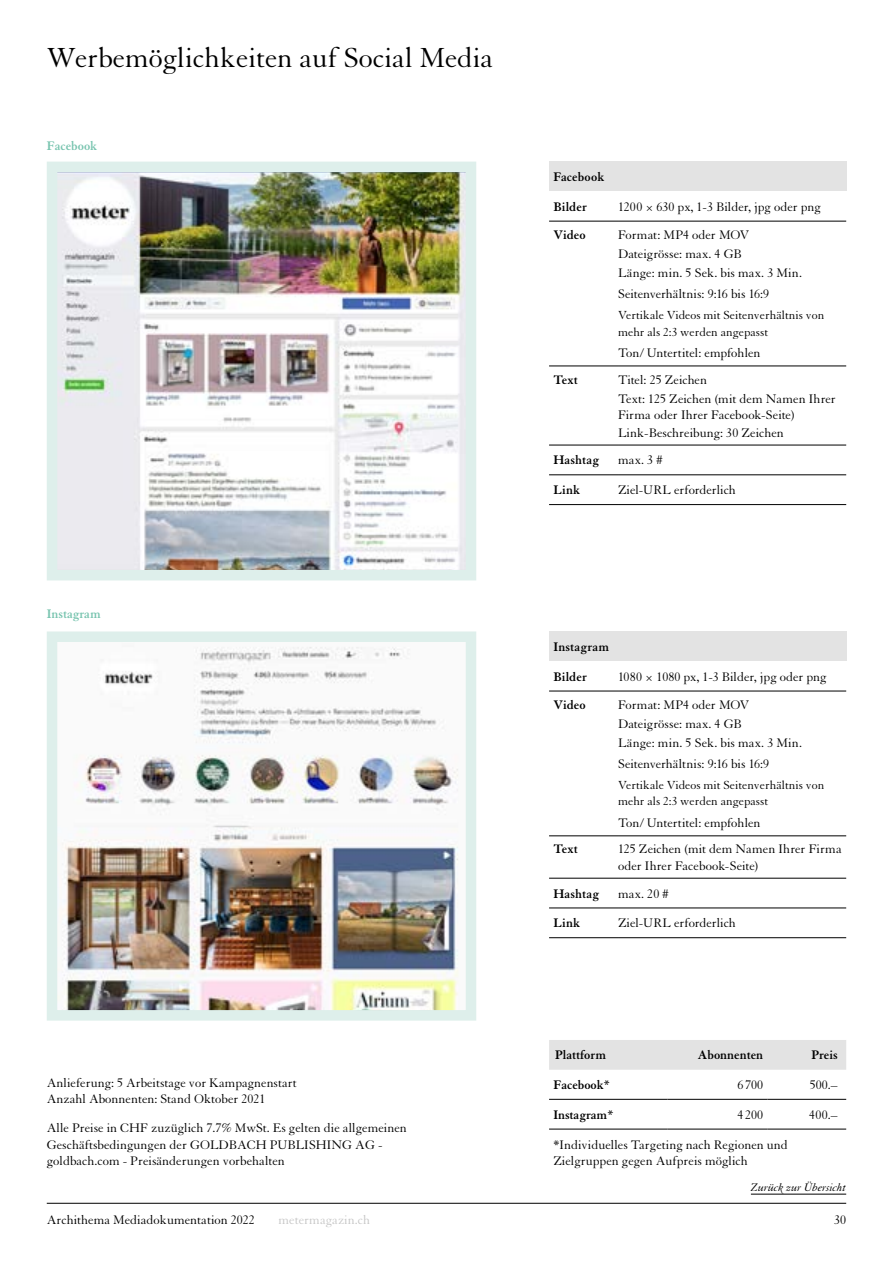
<style>
.page{position:relative;width:893px;height:1263px;background:#fff}
.page>*{position:absolute;margin:0;border:0;box-sizing:border-box;transform-origin:0 0}
.t1{font:30px "Granjon LT Std";color:#000}
.t2{font:13.5px/19.2px "Granjon LT Std";color:#000}
.t3{font:700 13.5px/29.7px "Granjon LT Std";letter-spacing:.005em;color:#000}
.t4{font:700 13.5px "Granjon LT Std";color:#78c4af}
.t5{font:13.5px "Granjon LT Std";color:#c6c6c6}
.t6{font:12.75px/16.5px "Granjon LT Std";color:#000}
.t7{font:italic 12px "Granjon LT Std";color:#000}
</style>
<div class="page">
<hr style="left:47px;top:1203px;width:799px;height:1px;background:#000">
<img style="left:58px;top:173px;width:407px;height:396px">
<div style="left:47px;top:162px;width:429px;height:418px;border:10px solid #deefeb"></div>
<img style="left:58px;top:647px;width:401px;height:362px">
<div style="left:47px;top:631px;width:429px;height:389px;border:10px solid #deefeb"></div>
<div style="left:549px;top:162px;width:297px;height:29px;background:#e3e3e3"></div>
<hr style="left:549px;top:221px;width:69px;height:1px;background:#000">
<hr style="left:618px;top:221px;width:228px;height:1px;background:#000">
<hr style="left:549px;top:366px;width:69px;height:1px;background:#000">
<hr style="left:618px;top:366px;width:228px;height:1px;background:#000">
<hr style="left:549px;top:445px;width:69px;height:1px;background:#000">
<hr style="left:618px;top:445px;width:228px;height:1px;background:#000">
<hr style="left:549px;top:475px;width:69px;height:1px;background:#000">
<hr style="left:618px;top:475px;width:228px;height:1px;background:#000">
<hr style="left:549px;top:504px;width:69px;height:1px;background:#000">
<hr style="left:618px;top:504px;width:228px;height:1px;background:#000">
<div style="left:549px;top:631px;width:297px;height:30px;background:#e3e3e3"></div>
<hr style="left:549px;top:691px;width:69px;height:1px;background:#000">
<hr style="left:618px;top:691px;width:228px;height:1px;background:#000">
<hr style="left:549px;top:835px;width:69px;height:1px;background:#000">
<hr style="left:618px;top:835px;width:228px;height:1px;background:#000">
<hr style="left:549px;top:878px;width:69px;height:1px;background:#000">
<hr style="left:618px;top:878px;width:228px;height:1px;background:#000">
<hr style="left:549px;top:908px;width:69px;height:1px;background:#000">
<hr style="left:618px;top:908px;width:228px;height:1px;background:#000">
<hr style="left:549px;top:937px;width:69px;height:1px;background:#000">
<hr style="left:618px;top:937px;width:228px;height:1px;background:#000">
<div style="left:549px;top:1040px;width:297px;height:30px;background:#e3e3e3"></div>
<hr style="left:549px;top:1099px;width:119px;height:1px;background:#000">
<hr style="left:668px;top:1099px;width:99px;height:1px;background:#000">
<hr style="left:767px;top:1099px;width:79px;height:1px;background:#000">
<hr style="left:549px;top:1129px;width:119px;height:1px;background:#000">
<hr style="left:668px;top:1129px;width:99px;height:1px;background:#000">
<hr style="left:767px;top:1129px;width:79px;height:1px;background:#000">
<hr style="left:751px;top:1194px;width:95px;height:1px;background:#000">
<h1 class="t1" style="left:47px;top:42px;width:448px">Werbemöglichkeiten auf Social Media</h1>
<p class="t4" style="left:47px;top:138px;width:52px">Facebook</p>
<p class="t4" style="left:47px;top:606px;width:56px">Instagram</p>
<p class="t2" style="left:47px;top:1074px;width:251px;line-height:16.5px">Anlieferung: 5 Arbeitstage vor Kampagnenstart<br>Anzahl Abonnenten: Stand Oktober 2021</p>
<p class="t2" style="left:47px;top:1120px;width:362px;line-height:16.5px">Alle Preise in CHF zuzüglich 7.7% MwSt. Es gelten die allgemeinen<br>Geschäftsbedingungen der GOLDBACH PUBLISHING AG - goldbach.com - Preisänderungen vorbehalten</p>
<p class="t3" style="left:553px;top:162px;width:53px">Facebook<br>Bilder</p>
<p class="t2" style="left:618px;top:197px;width:205px">1200 × 630 px, 1-3 Bilder, jpg oder png</p>
<p class="t3" style="left:553px;top:220px;width:34px">Video</p>
<p class="t2" style="left:618px;top:225px;width:186px">Format: MP4 oder MOV<br>Dateigrösse: max. 4 GB<br>Länge: min. 5 Sek. bis max. 3 Min.</p>
<p class="t2" style="left:618px;top:285px;width:153px">Seitenverhältnis: 9:16 bis 16:9</p>
<p class="t6" style="left:618px;top:307px;width:208px">Vertikale Videos mit Seitenverhältnis von mehr als 2:3 werden angepasst</p>
<p class="t2" style="left:618px;top:344px;width:144px">Ton/ Untertitel: empfohlen</p>
<p class="t3" style="left:553px;top:364px;width:26px">Text</p>
<p class="t2" style="left:618px;top:370px;width:219px">Titel: 25 Zeichen<br>Text: 125 Zeichen (mit dem Namen Ihrer</p>
<p class="t2" style="left:618px;top:406px;width:178px;line-height:17.7px">Firma oder Ihrer Facebook-Seite)<br>Link-Beschreibung: 30 Zeichen</p>
<p class="t3" style="left:553px;top:445px;width:47px">Hashtag</p>
<p class="t2" style="left:618px;top:451px;width:46px">max. 3 #</p>
<p class="t3" style="left:553px;top:475px;width:28px">Link</p>
<p class="t2" style="left:618px;top:481px;width:119px">Ziel-URL erforderlich</p>
<p class="t3" style="left:553px;top:632px;width:57px">Instagram<br>Bilder</p>
<p class="t2" style="left:618px;top:667px;width:210px">1080 × 1080 px, 1-3 Bilder, jpg oder png</p>
<p class="t3" style="left:553px;top:690px;width:34px">Video</p>
<p class="t2" style="left:618px;top:695px;width:186px">Format: MP4 oder MOV<br>Dateigrösse: max. 4 GB<br>Länge: min. 5 Sek. bis max. 3 Min.</p>
<p class="t2" style="left:618px;top:755px;width:153px">Seitenverhältnis: 9:16 bis 16:9</p>
<p class="t6" style="left:618px;top:777px;width:208px">Vertikale Videos mit Seitenverhältnis von mehr als 2:3 werden angepasst</p>
<p class="t2" style="left:618px;top:814px;width:144px">Ton/ Untertitel: empfohlen</p>
<p class="t3" style="left:553px;top:834px;width:26px">Text</p>
<p class="t2" style="left:618px;top:841px;width:225px;line-height:16.2px">125 Zeichen (mit dem Namen Ihrer Firma oder Ihrer Facebook-Seite)</p>
<p class="t3" style="left:553px;top:878px;width:47px">Hashtag</p>
<p class="t2" style="left:618px;top:884px;width:52px">max. 20 #</p>
<p class="t3" style="left:553px;top:908px;width:28px">Link</p>
<p class="t2" style="left:618px;top:914px;width:119px">Ziel-URL erforderlich</p>
<p class="t3" style="left:555px;top:1040px;width:52px">Plattform</p>
<p class="t3" style="left:698px;top:1040px;width:67px">Abonnenten</p>
<p class="t3" style="left:811px;top:1040px;width:28px">Preis</p>
<p class="t3" style="left:553px;top:1070px;width:58px">Facebook*</p>
<p class="t2" style="left:738px;top:1075px;width:27px">6 700</p>
<p class="t2" style="left:810px;top:1075px;width:29px">500.–</p>
<p class="t3" style="left:553px;top:1100px;width:61px">Instagram*</p>
<p class="t2" style="left:738px;top:1105px;width:27px">4 200</p>
<p class="t2" style="left:809px;top:1105px;width:30px">400.–</p>
<p class="t2" style="left:553px;top:1137px;width:236px;line-height:16.5px">*Individuelles Targeting nach Regionen und<br>Zielgruppen gegen Aufpreis möglich</p>
<p class="t7" style="left:751px;top:1181px;width:97px">Zurück zur Übersicht</p>
<p class="t2" style="left:47px;top:1211px;width:209px">Archithema Mediadokumentation 2022</p>
<p class="t2" style="left:834px;top:1211px;width:13px">30</p>
<p class="t5" style="left:279px;top:1213px;width:93px">metermagazin.ch</p>
</div>
